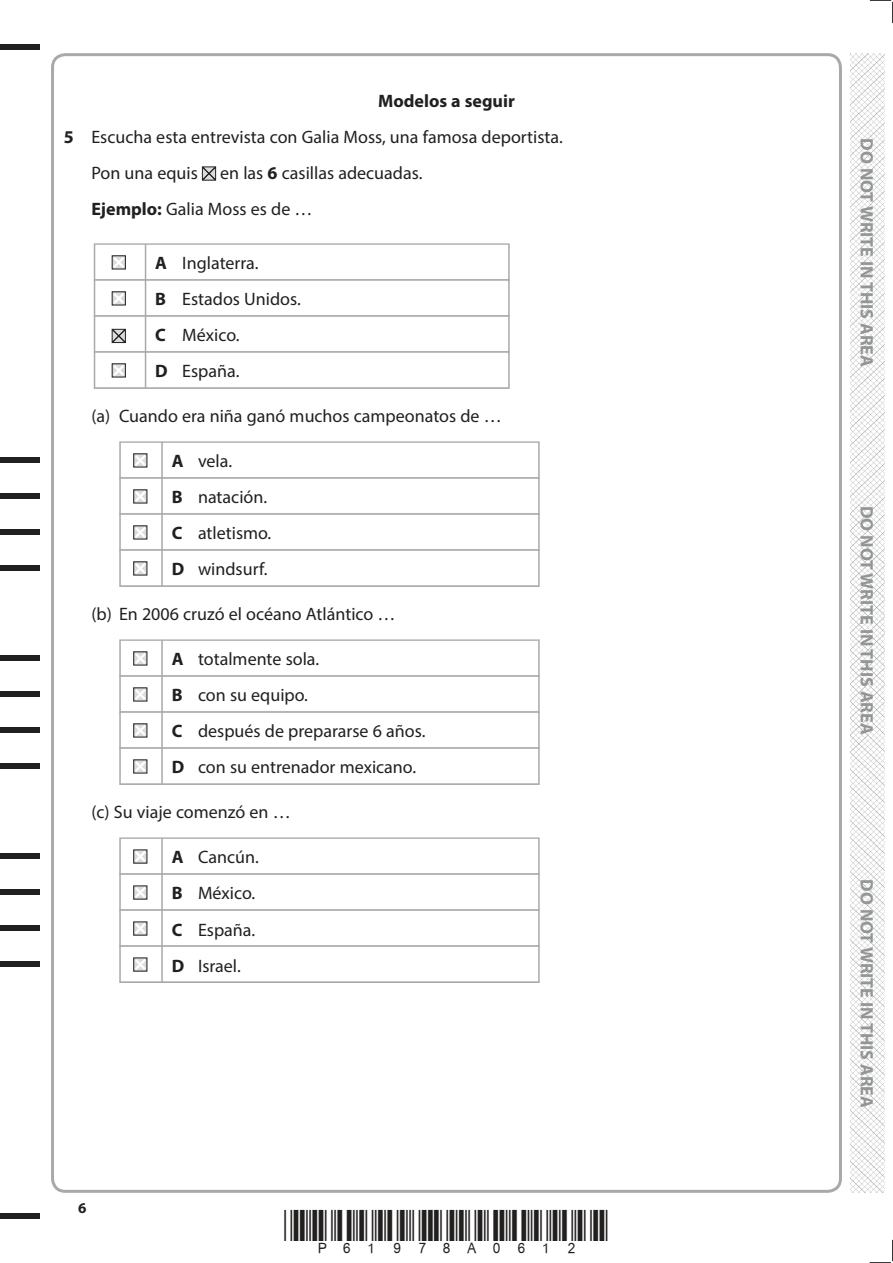
<style>
.page{position:relative;width:893px;height:1263px;background:#fff}
.page>*{position:absolute;margin:0;border:0;box-sizing:border-box;transform-origin:0 0}
.t1{font:18px/36px "Myriad Pro";color:#221f1f}
.t2{font:700 18px "Myriad Pro";color:#939597}
.t3{font:700 18px "Myriad Pro";color:#221f1f}
.t4{font:700 15px "Myriad Pro";color:#221f1f}
.s1{font-weight:700}
</style>
<div class="page">
<div style="left:0;top:44px;width:40px;height:5px;background:#221f1f"></div>
<div style="left:0;top:1214px;width:40px;height:5px;background:#221f1f"></div>
<svg style="left:870px;top:0;width:23px;height:23px"></svg>
<svg style="left:870px;top:1240px;width:23px;height:23px"></svg>
<img style="left:850px;top:53px;width:34px;height:1140px">
<div style="left:94px;top:243px;width:416px;height:38px;background:#bdbec0"></div>
<div style="left:95px;top:245px;width:413px;height:34px;background:#fff"></div>
<div style="left:94px;top:279px;width:416px;height:38px;background:#bdbec0"></div>
<div style="left:95px;top:281px;width:413px;height:34px;background:#fff"></div>
<div style="left:94px;top:315px;width:416px;height:38px;background:#bcbebf"></div>
<div style="left:95px;top:317px;width:413px;height:34px;background:#fff"></div>
<div style="left:94px;top:351px;width:416px;height:38px;background:#bcbdbf"></div>
<div style="left:95px;top:353px;width:413px;height:34px;background:#fff"></div>
<div style="left:119px;top:441px;width:421px;height:38px;background:#bbbcbe"></div>
<div style="left:121px;top:443px;width:417px;height:34px;background:#fff"></div>
<div style="left:119px;top:477px;width:421px;height:38px;background:#babcbd"></div>
<div style="left:121px;top:479px;width:417px;height:34px;background:#fff"></div>
<div style="left:119px;top:513px;width:421px;height:38px;background:#babbbd"></div>
<div style="left:121px;top:515px;width:417px;height:34px;background:#fff"></div>
<div style="left:119px;top:549px;width:421px;height:38px;background:#b9bbbd"></div>
<div style="left:121px;top:551px;width:417px;height:34px;background:#fff"></div>
<div style="left:119px;top:639px;width:421px;height:38px;background:#b8babc"></div>
<div style="left:121px;top:641px;width:417px;height:34px;background:#fff"></div>
<div style="left:119px;top:675px;width:421px;height:38px;background:#b8b9bb"></div>
<div style="left:121px;top:677px;width:417px;height:34px;background:#fff"></div>
<div style="left:119px;top:711px;width:421px;height:38px;background:#b7b9bb"></div>
<div style="left:121px;top:713px;width:417px;height:34px;background:#fff"></div>
<div style="left:119px;top:747px;width:421px;height:38px;background:#b7b9ba"></div>
<div style="left:121px;top:749px;width:417px;height:34px;background:#fff"></div>
<div style="left:119px;top:837px;width:421px;height:38px;background:#b6b8b9"></div>
<div style="left:121px;top:839px;width:417px;height:34px;background:#fff"></div>
<div style="left:119px;top:873px;width:421px;height:38px;background:#b6b7b9"></div>
<div style="left:121px;top:875px;width:417px;height:34px;background:#fff"></div>
<div style="left:119px;top:909px;width:421px;height:38px;background:#b5b7b9"></div>
<div style="left:121px;top:911px;width:417px;height:34px;background:#fff"></div>
<div style="left:119px;top:945px;width:421px;height:38px;background:linear-gradient(to right,#c5c6c7,#c5c6c7)"></div>
<div style="left:121px;top:947px;width:417px;height:34px;background:#fff"></div>
<svg style="left:201px;top:166px;width:16px;height:15px"></svg>
<svg style="left:111px;top:255px;width:15px;height:15px"></svg>
<hr style="left:145px;top:244px;width:1px;height:36px;background:#a7a9ab">
<svg style="left:111px;top:291px;width:15px;height:15px"></svg>
<hr style="left:145px;top:280px;width:1px;height:36px;background:#a7a9ab">
<svg style="left:111px;top:328px;width:15px;height:16px"></svg>
<hr style="left:145px;top:316px;width:1px;height:36px;background:#a7a9ab">
<svg style="left:111px;top:363px;width:15px;height:15px"></svg>
<hr style="left:145px;top:352px;width:1px;height:36px;background:#a7a9ab">
<svg style="left:133px;top:453px;width:15px;height:15px"></svg>
<hr style="left:161px;top:442px;width:2px;height:36px;background:#a7a9ab">
<svg style="left:133px;top:489px;width:15px;height:15px"></svg>
<hr style="left:161px;top:478px;width:2px;height:36px;background:#a7a9ab">
<svg style="left:133px;top:525px;width:15px;height:15px"></svg>
<hr style="left:161px;top:514px;width:2px;height:36px;background:#a7a9ab">
<svg style="left:133px;top:561px;width:15px;height:15px"></svg>
<hr style="left:161px;top:550px;width:2px;height:36px;background:#a7a9ab">
<svg style="left:133px;top:651px;width:15px;height:15px"></svg>
<hr style="left:161px;top:640px;width:2px;height:36px;background:#a7a9ab">
<svg style="left:133px;top:687px;width:15px;height:15px"></svg>
<hr style="left:161px;top:676px;width:2px;height:36px;background:#a7a9ab">
<svg style="left:133px;top:723px;width:15px;height:15px"></svg>
<hr style="left:161px;top:712px;width:2px;height:36px;background:#a7a9ab">
<svg style="left:133px;top:759px;width:15px;height:15px"></svg>
<hr style="left:161px;top:748px;width:2px;height:36px;background:#a7a9ab">
<svg style="left:133px;top:849px;width:15px;height:15px"></svg>
<hr style="left:161px;top:838px;width:2px;height:36px;background:#a7a9ab">
<svg style="left:133px;top:885px;width:15px;height:15px"></svg>
<hr style="left:161px;top:874px;width:2px;height:36px;background:#a7a9ab">
<svg style="left:133px;top:921px;width:15px;height:15px"></svg>
<hr style="left:161px;top:910px;width:2px;height:36px;background:#a7a9ab">
<svg style="left:133px;top:957px;width:15px;height:15px"></svg>
<hr style="left:161px;top:946px;width:2px;height:36px;background:#a7a9ab">
<div style="left:0;top:457px;width:40px;height:6px;background:#221f1f"></div>
<div style="left:0;top:493px;width:40px;height:6px;background:#221f1f"></div>
<div style="left:0;top:529px;width:40px;height:6px;background:#221f1f"></div>
<div style="left:0;top:565px;width:40px;height:6px;background:#221f1f"></div>
<div style="left:0;top:655px;width:40px;height:6px;background:#221f1f"></div>
<div style="left:0;top:691px;width:40px;height:6px;background:#221f1f"></div>
<div style="left:0;top:727px;width:40px;height:6px;background:#221f1f"></div>
<div style="left:0;top:763px;width:40px;height:6px;background:#221f1f"></div>
<div style="left:0;top:853px;width:40px;height:6px;background:#221f1f"></div>
<div style="left:0;top:889px;width:40px;height:6px;background:#221f1f"></div>
<div style="left:0;top:925px;width:40px;height:6px;background:#221f1f"></div>
<div style="left:0;top:961px;width:40px;height:6px;background:#221f1f"></div>
<p class="t3" style="left:378px;top:94px;width:138px">Modelos a seguir</p>
<p class="t1" style="left:64px;top:121px;width:501px"><span class="s1">5</span> Escucha esta entrevista con Galia Moss, una famosa deportista.</p>
<p class="t1" style="left:91px;top:156px;width:332px">Pon una equis en las <span class="s1">6</span> casillas adecuadas.</p>
<p class="t1" style="left:91px;top:192px;width:223px"><span class="s1">Ejemplo:</span> Galia Moss es de …</p>
<p class="t1" style="left:155px;top:247px;width:147px"><span class="s1">A</span> Inglaterra.<br><span class="s1">B</span> Estados Unidos.<br><span class="s1">C</span> México.<br><span class="s1">D</span> España.</p>
<p class="t1" style="left:91px;top:399px;width:412px">(a) Cuando era niña ganó muchos campeonatos de …</p>
<p class="t1" style="left:172px;top:445px;width:101px"><span class="s1">A</span> vela.<br><span class="s1">B</span> natación.<br><span class="s1">C</span> atletismo.<br><span class="s1">D</span> windsurf.</p>
<p class="t1" style="left:91px;top:597px;width:306px">(b) En 2006 cruzó el océano Atlántico …</p>
<p class="t1" style="left:172px;top:643px;width:255px"><span class="s1">A</span> totalmente sola.<br><span class="s1">B</span> con su equipo.<br><span class="s1">C</span> después de prepararse 6 años.<br><span class="s1">D</span> con su entrenador mexicano.</p>
<p class="t1" style="left:91px;top:795px;width:201px">(c) Su viaje comenzó en …</p>
<p class="t1" style="left:172px;top:841px;width:88px"><span class="s1">A</span> Cancún.<br><span class="s1">B</span> México.<br><span class="s1">C</span> España.<br><span class="s1">D</span> Israel.</p>
<p class="t4" style="left:78px;top:1202px;width:10px">6</p>
<p class="t2" style="left:873px;top:138px;width:230px;rotate:90deg">DO NOT WRITE IN THIS AREA</p>
<p class="t2" style="left:873px;top:506px;width:230px;rotate:90deg">DO NOT WRITE IN THIS AREA</p>
<p class="t2" style="left:873px;top:879px;width:230px;rotate:90deg">DO NOT WRITE IN THIS AREA</p>
</div>
